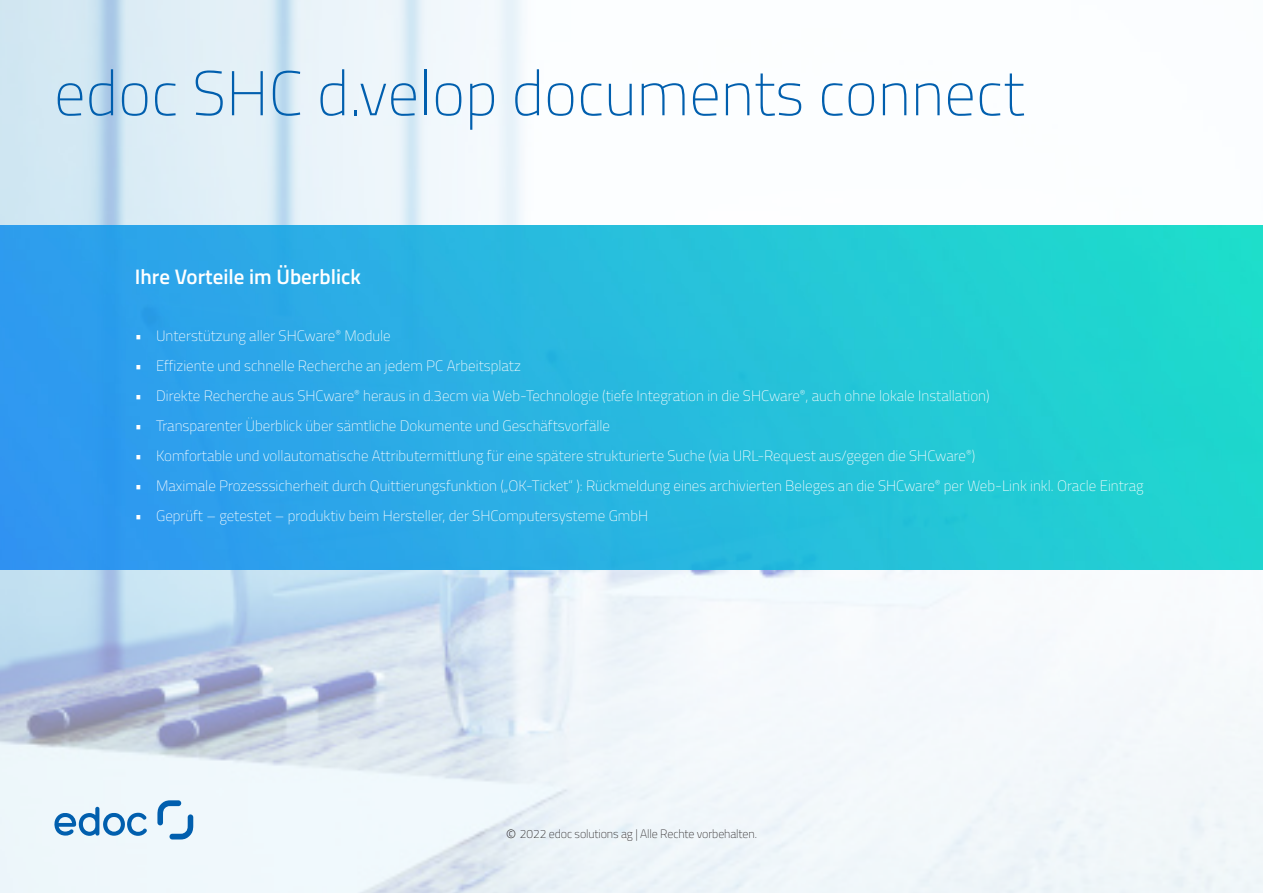
<style>
.page{position:relative;width:1263px;height:893px;background:#fff}
.page>*{position:absolute;margin:0;border:0;box-sizing:border-box;transform-origin:0 0}
.Eaton_Head{font:200 63px "Titillium Web";color:#015fae}
.t1{font:600 21px "Titillium Web";color:#fff}
.t2{font:200 15px "Titillium Web";color:#fff}
.t3{font:200 12px "Titillium Web";letter-spacing:-.01em;color:#231f20}
.s1{font-size:16.5px}
</style>
<div class="page">
<svg style="left:54px;top:807px;width:93px;height:29px"></svg>
<svg style="left:157px;top:800px;width:36px;height:39px"></svg>
<img style="left:0;top:225px;width:1263px;height:345px">
<p class="Eaton_Head" style="left:54px;top:48px;width:972px">edoc SHC d.velop documents connect</p>
<p class="t1" style="left:135px;top:261px;width:228px">Ihre Vorteile im Überblick</p>
<p class="t2" style="left:135px;top:325px;width:257px">• Unterstützung aller SHCware<sup>®</sup> Module</p>
<p class="t2" style="left:135px;top:355px;width:388px">• Effiziente und schnelle Recherche an jedem PC Arbeitsplatz</p>
<p class="t2" style="left:135px;top:385px;width:856px">• Direkte Recherche aus SHCware<sup>®</sup> heraus in d.3ecm via Web-Technologie (tiefe Integration in die SHCware<sup>®</sup>, auch ohne lokale Installation)</p>
<p class="t2" style="left:135px;top:415px;width:477px">• Transparenter Überblick über sämtliche Dokumente und Geschäftsvorfälle</p>
<p class="t2" style="left:135px;top:445px;width:842px">• Komfortable und vollautomatische Attributermittlung für eine spätere strukturierte Suche (via URL-Request aus/gegen die SHCware<sup>®</sup>)</p>
<p class="t2" style="left:135px;top:475px;width:1010px">• Maximale Prozesssicherheit durch Quittierungsfunktion („OK-Ticket“ ): Rückmeldung eines archivierten Beleges an die SHCware<sup>®</sup> per Web-Link inkl. Oracle Eintrag</p>
<p class="t2" style="left:135px;top:505px;width:515px">• Geprüft – getestet – produktiv beim Hersteller, der SHComputersysteme GmbH</p>
<p class="t3" style="left:506px;top:826px;width:252px"><span class="s1">©</span> 2022 edoc solutions ag | Alle Rechte vorbehalten.</p>
</div>
